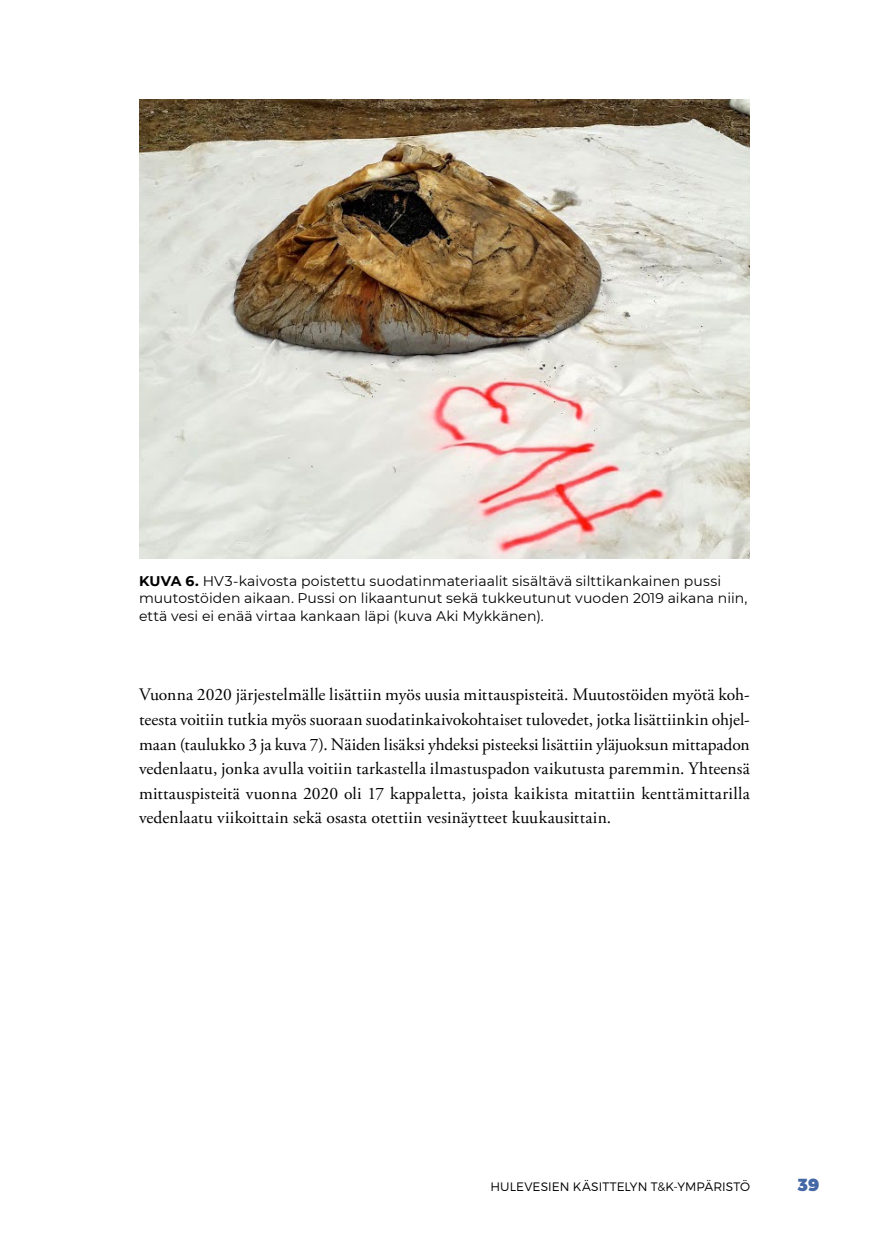
<style>
.page{position:relative;width:874px;height:1241px;background:#fff}
.page>*{position:absolute;margin:0;border:0;box-sizing:border-box;transform-origin:0 0}
.Leipis_ei_sisennystä{font:17.5px/24.5px "Adobe Garamond Pro";letter-spacing:.015em;color:#000;text-align:justify}
.t1{font:900 17.5px "Montserrat";color:#4468a6}
.kuvaaja_kuvateksti{font:14px/17.5px "Montserrat";letter-spacing:.005em;color:#000}
.t2{font:300 12.25px "Montserrat";letter-spacing:.005em;color:#000}
.s1{font-weight:700}
</style>
<div class="page">
<img style="left:139px;top:99px;width:610px;height:459px">
<p class="kuvaaja_kuvateksti" style="left:139px;top:571px;width:609px"><span class="s1">KUVA 6.</span> HV3-kaivosta poistettu suodatinmateriaalit sisältävä silttikankainen pussi muutostöiden aikaan. Pussi on likaantunut sekä tukkeutunut vuoden 2019 aikana niin, että vesi ei enää virtaa kankaan läpi (kuva Aki Mykkänen).</p>
<p class="Leipis_ei_sisennystä" style="left:139px;top:683px;width:612px">Vuonna 2020 järjestelmälle lisättiin myös uusia mittauspisteitä. Muutostöiden myötä koh&shy;teesta voitiin tutkia myös suoraan suodatinkaivokohtaiset tulovedet, jotka lisättiinkin ohjel&shy;maan (taulukko 3 ja kuva 7). Näiden lisäksi yhdeksi pisteeksi lisättiin yläjuoksun mittapadon vedenlaatu, jonka avulla voitiin tarkastella ilmastuspadon vaikutusta paremmin. Yhteensä mittauspisteitä vuonna 2020 oli 17 kappaletta, joista kaikista mitattiin kenttämittarilla vedenlaatu viikoittain sekä osasta otettiin vesinäytteet kuukausittain.</p>
<p class="t2" style="left:490px;top:1178px;width:261px">HULEVESIEN KÄSITTELYN T&amp;K-YMPÄRISTÖ</p>
<p class="t1" style="left:797px;top:1173px;width:23px">39</p>
</div>
